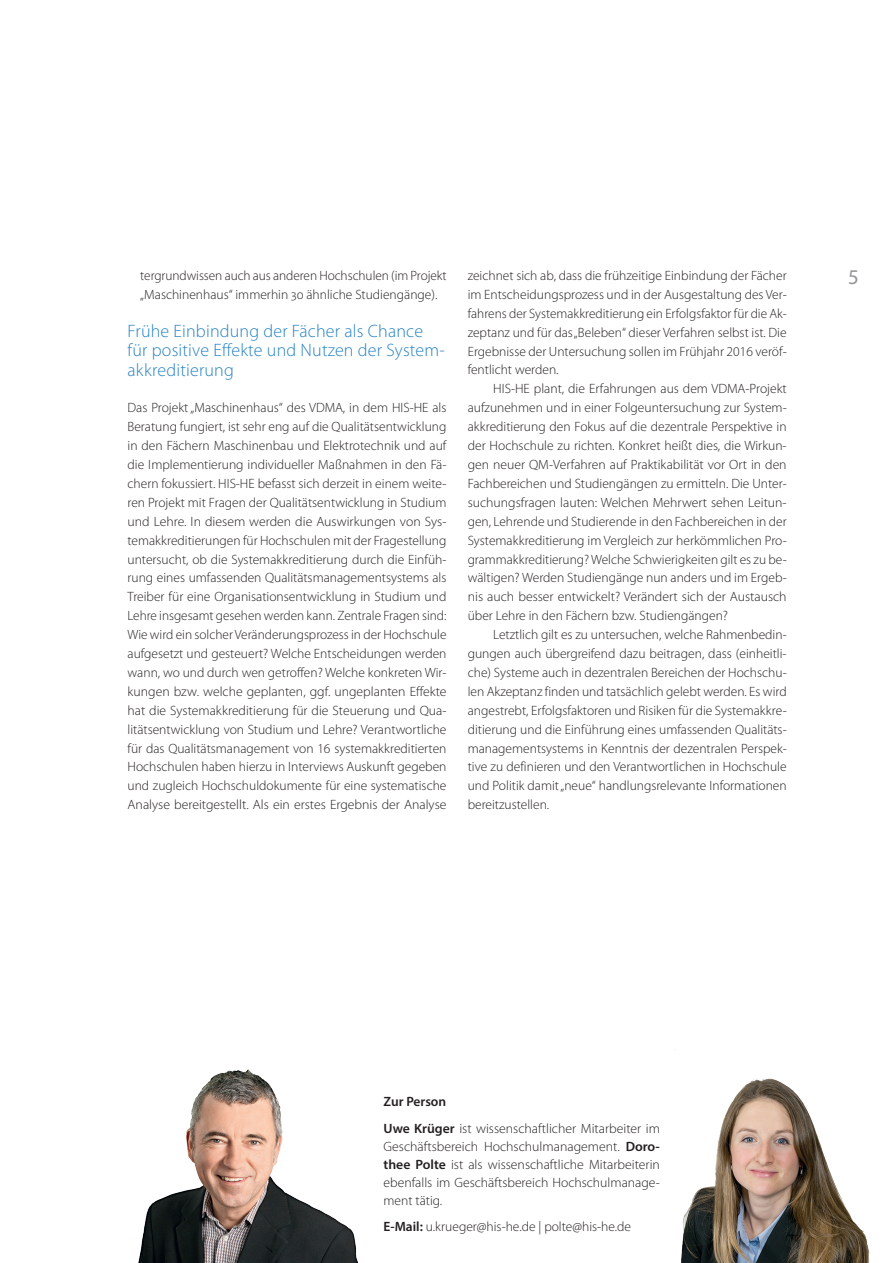
<style>
.page{position:relative;width:893px;height:1263px;background:#fff}
.page>*{position:absolute;margin:0;border:0;box-sizing:border-box;transform-origin:0 0}
.t1{font:21px "Myriad Pro";color:#939598}
.Zwischenüberschrift{font:300 18px/19.5px "Myriad Pro";letter-spacing:.01em;color:#2783c5}
.Fliesstext{font:300 13.5px/18.9px "Myriad Pro";color:#231f20;text-align:justify}
.Fliesstext_mit_Erstz{font:300 13.5px/18.9px "Myriad Pro";color:#231f20;text-align:justify}
.Fliesstext-2{font:600 13.5px "Myriad Pro";color:#231f20}
.s1{font-weight:600}
</style>
<div class="page">
<img style="left:681px;top:1078px;width:189px;height:185px">
<img style="left:138px;top:1069px;width:221px;height:194px">
<p class="Fliesstext" style="left:468px;top:266px;width:320px">zeichnet sich ab, dass die frühzeitige Einbindung der Fächer im Entscheidungsprozess und in der Ausgestaltung des Ver&shy;fahrens der Systemakkreditierung ein Erfolgsfaktor für die Ak&shy;zeptanz und für das „Beleben“ dieser Verfahren selbst ist. Die Ergebnisse der Untersuchung sollen im Frühjahr 2016 veröf&shy;fentlicht werden.</p>
<p class="Fliesstext_mit_Erstz" style="left:468px;top:379px;width:320px;text-indent:26px">HIS-HE plant, die Erfahrungen aus dem VDMA-Projekt aufzunehmen und in einer Folgeuntersuchung zur System&shy;akkreditierung den Fokus auf die dezentrale Perspektive in der Hochschule zu richten. Konkret heißt dies, die Wirkun&shy;gen neuer QM-Verfahren auf Praktikabilität vor Ort in den Fachbereichen und Studiengängen zu ermitteln. Die Unter&shy;suchungsfragen lauten: Welchen Mehrwert sehen Leitun&shy;gen, Lehrende und Studierende in den Fachbereichen in der Systemakkreditierung im Vergleich zur herkömmlichen Pro&shy;grammakkreditierung? Welche Schwierigkeiten gilt es zu be&shy;wältigen? Werden Studiengänge nun anders und im Ergeb&shy;nis auch besser entwickelt? Verändert sich der Austausch über Lehre in den Fächern bzw. Studiengängen?</p>
<p class="Fliesstext_mit_Erstz" style="left:468px;top:625px;width:320px;text-indent:26px">Letztlich gilt es zu untersuchen, welche Rahmenbedin&shy;gungen auch übergreifend dazu beitragen, dass (einheitli&shy;che) Systeme auch in dezentralen Bereichen der Hochschu&shy;len Akzeptanz finden und tatsächlich gelebt werden. Es wird angestrebt, Erfolgsfaktoren und Risiken für die Systemakkre&shy;ditierung und die Einführung eines umfassenden Qualitäts&shy;managementsystems in Kenntnis der dezentralen Perspek&shy;tive zu definieren und den Verantwortlichen in Hochschule und Politik damit „neue“ handlungsrelevante Informationen bereitzustellen.</p>
<p class="Fliesstext" style="left:140px;top:266px;width:308px">tergrundwissen auch aus anderen Hochschulen (im Projekt</p>
<h1 class="t1" style="left:848px;top:264px;width:12px">5</h1>
<p class="Fliesstext" style="left:140px;top:285px;width:299px">„Maschinenhaus“ immerhin 30 ähnliche Studiengänge).</p>
<p class="Zwischenüberschrift" style="left:128px;top:321px;width:319px">Frühe Einbindung der Fächer als Chance für positive Effekte und Nutzen der System&shy;akkreditierung</p>
<p class="Fliesstext" style="left:128px;top:398px;width:320px">Das Projekt „Maschinenhaus“ des VDMA, in dem HIS-HE als Beratung fungiert, ist sehr eng auf die Qualitätsentwicklung in den Fächern Maschinenbau und Elektrotechnik und auf die Implementierung individueller Maßnahmen in den Fä&shy;chern fokussiert. HIS-HE befasst sich derzeit in einem weite&shy;ren Projekt mit Fragen der Qualitätsentwicklung in Studium und Lehre. In diesem werden die Auswirkungen von Sys&shy;temakkreditierungen für Hochschulen mit der Fragestellung untersucht, ob die Systemakkreditierung durch die Einfüh&shy;rung eines umfassenden Qualitätsmanagementsystems als Treiber für eine Organisationsentwicklung in Studium und Lehre insgesamt gesehen werden kann. Zentrale Fragen sind:<br>Wie wird ein solcher Veränderungsprozess in der Hochschule aufgesetzt und gesteuert? Welche Entscheidungen werden wann, wo und durch wen getroffen? Welche konkreten Wir&shy;kungen bzw. welche geplanten, ggf. ungeplanten Effekte hat die Systemakkreditierung für die Steuerung und Qua&shy;litätsentwicklung von Studium und Lehre? Verantwortliche für das Qualitätsmanagement von 16 systemakkreditierten Hochschulen haben hierzu in Interviews Auskunft gegeben und zugleich Hochschuldokumente für eine systematische Analyse bereitgestellt. Als ein erstes Ergebnis der Analyse</p>
<p class="Fliesstext-2" style="left:384px;top:1093px;width:64px">Zur Person</p>
<p class="Fliesstext" style="left:384px;top:1119px;width:278px;line-height:18px"><span class="s1">Uwe Krüger</span> ist wissenschaftlicher Mitarbeiter im Geschäftsbereich Hochschulmanagement. <span class="s1">Doro&shy;thee Polte</span> ist als wissenschaftliche Mitarbeiterin ebenfalls im Geschäftsbereich Hochschulmanage&shy;ment tätig.</p>
<p class="Fliesstext" style="left:384px;top:1217px;width:249px"><span class="s1">E-Mail:</span> u.krueger@his-he.de | polte@his-he.de</p>
</div>
